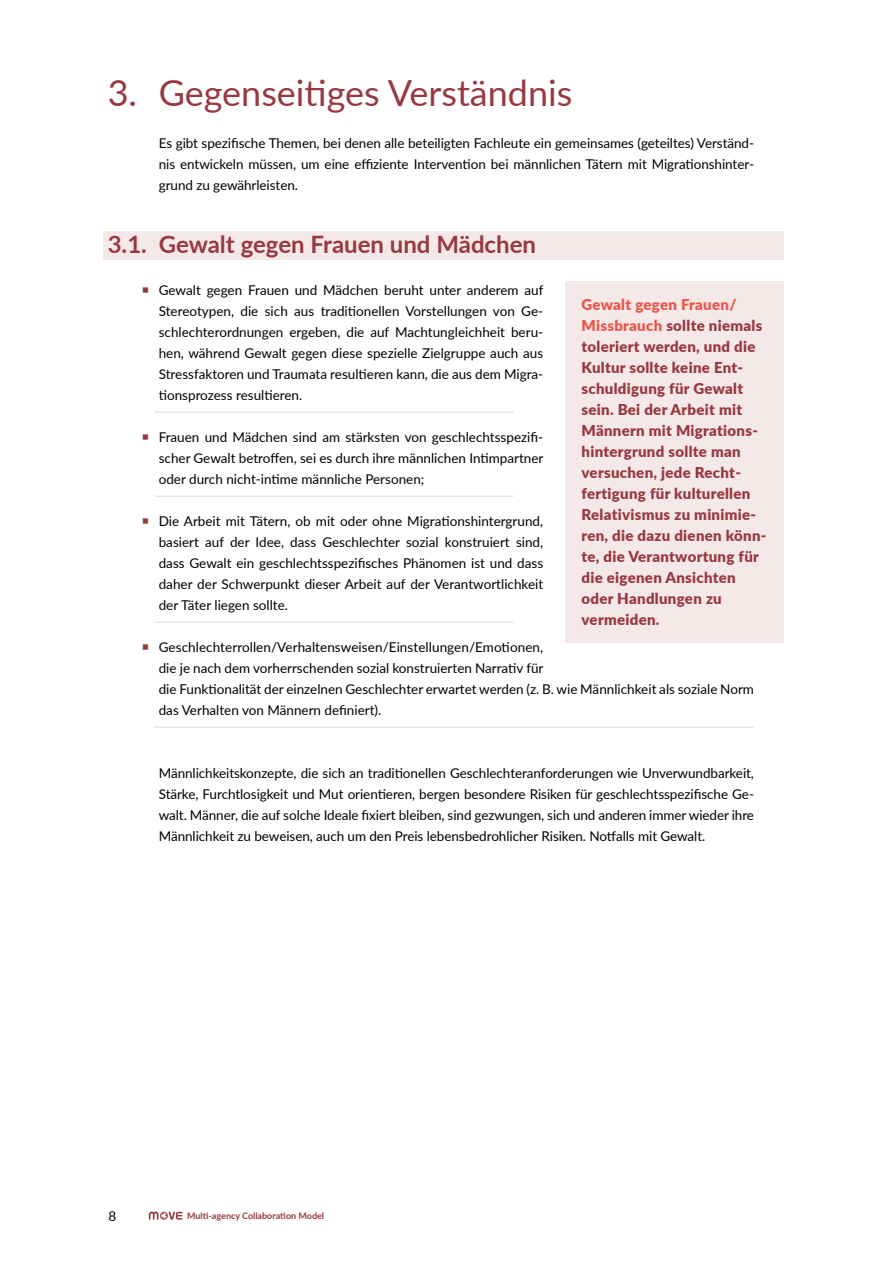
<style>
.page{position:relative;width:893px;height:1263px;background:#fff}
.page>*{position:absolute;margin:0;border:0;box-sizing:border-box;transform-origin:0 0}
.t1{font:36px "Lato";color:#983941}
.t2{font:700 24px "Lato";color:#983941}
.t3{font:900 15px/21px "Lato";letter-spacing:.02em;color:#983941}
.t4{font:13.5px/21px "Lato";color:#000;text-align:justify}
.t5{font:700 9px "Lato";color:#983941}
.s1{color:#ea5649}
</style>
<div class="page">
<svg style="left:149px;top:1211px;width:33px;height:9px"></svg>
<div style="left:103px;top:232px;width:681px;height:28px;background:#f4e9e8"></div>
<hr style="left:154px;top:412px;width:359px;height:1px;background:#dadada">
<hr style="left:154px;top:496px;width:359px;height:1px;background:#dadada">
<hr style="left:154px;top:622px;width:359px;height:1px;background:#dadada">
<hr style="left:154px;top:727px;width:600px;height:1px;background:#dadada">
<div style="left:564px;top:281px;width:219px;height:361px;background:#f4e9e8"></div>
<h1 class="t1" style="left:108px;top:67px;width:466px">3. Gegenseitiges Verständnis</h1>
<p class="t4" style="left:159px;top:132px;width:597px">Es gibt spezifische Themen, bei denen alle beteiligten Fachleute ein gemeinsames (geteiltes) Verständ&shy;nis entwickeln müssen, um eine effiziente Intervention bei männlichen Tätern mit Migrationshinter&shy;grund zu gewährleisten.</p>
<h2 class="t2" style="left:108px;top:227px;width:430px">3.1. Gewalt gegen Frauen und Mädchen</h2>
<p class="t4" style="left:159px;top:279px;width:386px">Gewalt gegen Frauen und Mädchen beruht unter anderem auf Stereotypen, die sich aus traditionellen Vorstellungen von Ge&shy;schlechterordnungen ergeben, die auf Machtungleichheit beru&shy;hen, während Gewalt gegen diese spezielle Zielgruppe auch aus Stressfaktoren und Traumata resultieren kann, die aus dem Migra&shy;tionsprozess resultieren.</p>
<p class="t4" style="left:159px;top:426px;width:386px">Frauen und Mädchen sind am stärksten von geschlechtsspezifi&shy;scher Gewalt betroffen, sei es durch ihre männlichen Intimpartner oder durch nicht-intime männliche Personen;</p>
<p class="t4" style="left:159px;top:510px;width:386px">Die Arbeit mit Tätern, ob mit oder ohne Migrationshintergrund, basiert auf der Idee, dass Geschlechter sozial konstruiert sind, dass Gewalt ein geschlechtsspezifisches Phänomen ist und dass daher der Schwerpunkt dieser Arbeit auf der Verantwortlichkeit der Täter liegen sollte.</p>
<p class="t4" style="left:159px;top:636px;width:597px;text-align:left">Geschlechterrollen/Verhaltensweisen/Einstellungen/Emotionen,<br>die je nach dem vorherrschenden sozial konstruierten Narrativ für<br>die Funktionalität der einzelnen Geschlechter erwartet werden (z. B. wie Männlichkeit als soziale Norm das Verhalten von Männern definiert).</p>
<p class="t3" style="left:581px;top:294px;width:186px"><span class="s1">Gewalt gegen Frauen/<br>Missbrauch</span> sollte niemals toleriert werden, und die<br>Kultur sollte keine Ent&shy;schuldigung für Gewalt sein. Bei der Arbeit mit<br>Männern mit Migrations&shy;hintergrund sollte man versuchen, jede Recht&shy;fertigung für kulturellen<br>Relativismus zu minimie&shy;ren, die dazu dienen könn&shy;te, die Verantwortung für die eigenen Ansichten oder Handlungen zu vermeiden.</p>
<p class="t4" style="left:159px;top:762px;width:597px">Männlichkeitskonzepte, die sich an traditionellen Geschlechteranforderungen wie Unverwundbarkeit, Stärke, Furchtlosigkeit und Mut orientieren, bergen besondere Risiken für geschlechtsspezifische Ge&shy;walt. Männer, die auf solche Ideale fixiert bleiben, sind gezwungen, sich und anderen immer wieder ihre Männlichkeit zu beweisen, auch um den Preis lebensbedrohlicher Risiken. Notfalls mit Gewalt.</p>
<p class="t4" style="left:108px;top:1205px;width:9px">8</p>
<p class="t5" style="left:187px;top:1209px;width:139px">Multi-agency Collaboration Model</p>
</div>
